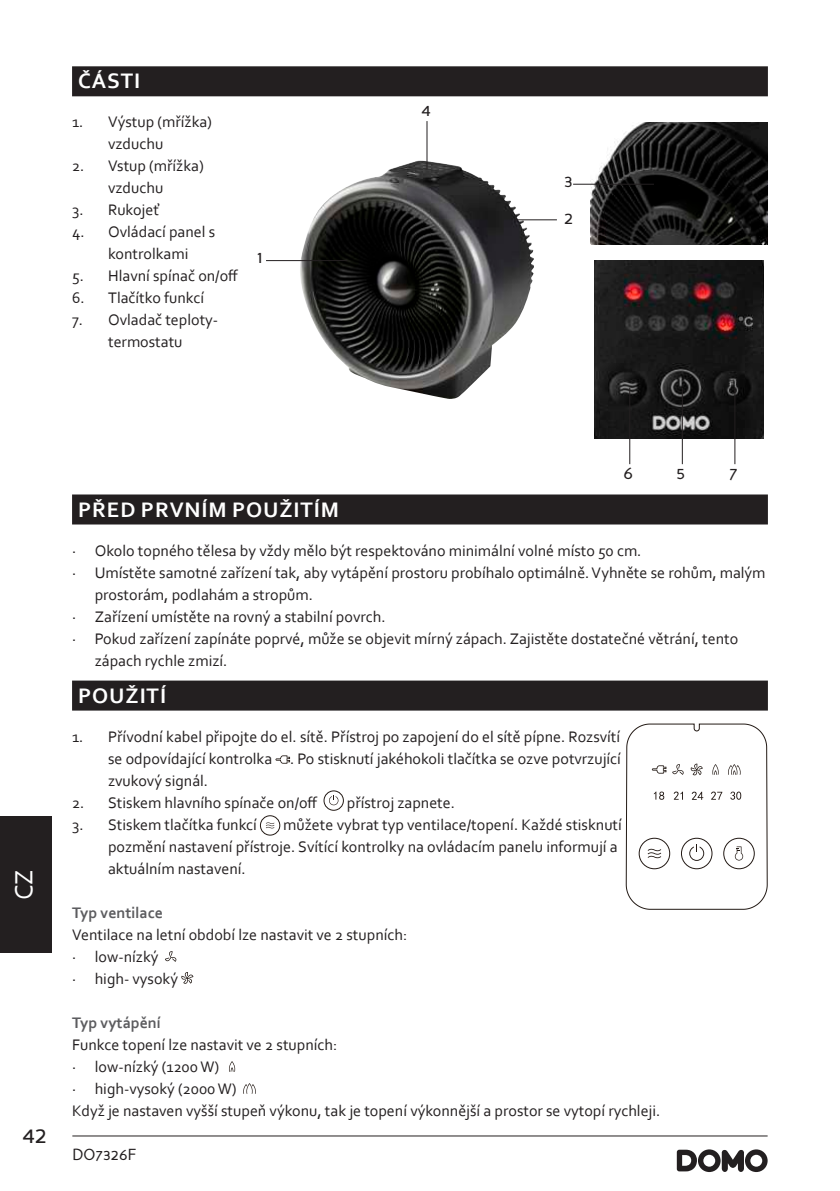
<style>
.page{position:relative;width:840px;height:1191px;background:#fff}
.page>*{position:absolute;margin:0;border:0;box-sizing:border-box;transform-origin:0 0}
.t1{font:26px "Corbel";color:#fff}
.t2{font:24px "Perspective Sans";color:#231f20}
.t3{font:700 22px "Corbel";letter-spacing:.04em;color:#fff}
.t4{font:18px "Perspective Sans";color:#231f20}
.t5{font:16px/22px "Corbel";color:#231f20}
.t6{font:700 16px "Corbel";color:#5c5c5f}
.t7{font:16px "Perspective Sans";color:#231f20}
</style>
<div class="page">
<hr style="left:72px;top:1135px;width:695px;height:1px;background:#231f20">
<svg style="left:676px;top:1149px;width:91px;height:23px"></svg>
<div style="left:0;top:816px;width:51px;height:136px;background:#231f20"></div>
<div style="left:72px;top:66px;width:695px;height:30px;background:#231f20"></div>
<div style="left:72px;top:494px;width:695px;height:30px;background:#231f20"></div>
<div style="left:72px;top:680px;width:695px;height:30px;background:#231f20"></div>
<svg style="left:275px;top:755px;width:15px;height:8px"></svg>
<div style="left:323px;top:790px;width:20px;height:20px;border:1px solid #221914;border-radius:50%"></div>
<svg style="left:329px;top:795px;width:9px;height:10px"></svg>
<div style="left:260px;top:815px;width:20px;height:20px;border:1px solid #221914;border-radius:50%"></div>
<svg style="left:266px;top:822px;width:8px;height:6px"></svg>
<svg style="left:165px;top:951px;width:12px;height:10px"></svg>
<svg style="left:181px;top:972px;width:12px;height:11px"></svg>
<svg style="left:229px;top:1061px;width:6px;height:10px"></svg>
<svg style="left:243px;top:1083px;width:13px;height:10px"></svg>
<img style="left:594px;top:261px;width:169px;height:177px">
<img style="left:590px;top:123px;width:177px;height:122px">
<img style="left:295px;top:161px;width:239px;height:238px">
<hr style="left:266px;top:260px;width:81px;height:1px;background:#231f20">
<hr style="left:514px;top:219px;width:42px;height:1px;background:#231f20">
<hr style="left:572px;top:184px;width:81px;height:1px;background:#231f20">
<hr style="left:426px;top:121px;width:1px;height:48px;background:#231f20">
<svg style="left:625px;top:334px;width:142px;height:576px"></svg>
<div style="left:680px;top:838px;width:32px;height:31px;border:1px solid #221914;border-radius:50%"></div>
<svg style="left:688px;top:844px;width:15px;height:17px"></svg>
<div style="left:638px;top:838px;width:31px;height:31px;border:1px solid #221914;border-radius:50%"></div>
<svg style="left:647px;top:848px;width:14px;height:10px"></svg>
<div style="left:723px;top:838px;width:31px;height:31px;border:1px solid #221914;border-radius:50%"></div>
<svg style="left:734px;top:846px;width:8px;height:14px"></svg>
<svg style="left:690px;top:763px;width:12px;height:12px"></svg>
<svg style="left:727px;top:764px;width:13px;height:10px"></svg>
<svg style="left:711px;top:764px;width:7px;height:10px"></svg>
<svg style="left:651px;top:764px;width:32px;height:10px"></svg>
<svg style="left:653px;top:791px;width:11px;height:8px"></svg>
<svg style="left:673px;top:791px;width:9px;height:8px"></svg>
<svg style="left:691px;top:791px;width:11px;height:9px"></svg>
<svg style="left:710px;top:791px;width:11px;height:8px"></svg>
<svg style="left:729px;top:791px;width:11px;height:9px"></svg>
<h3 class="t3" style="left:78px;top:67px;width:64px">ČÁSTI</h3>
<p class="t5" style="left:108px;top:111px;width:105px;text-indent:-36px">1. Výstup (mřížka) vzduchu</p>
<p class="t5" style="left:72px;top:155px;width:133px;text-align:center">2. Vstup (mřížka) vzduchu</p>
<p class="t5" style="left:72px;top:199px;width:88px">3. Rukojeť</p>
<p class="t5" style="left:72px;top:221px;width:145px;text-align:center">4. Ovládací panel s kontrolkami</p>
<p class="t5" style="left:72px;top:265px;width:168px">5. Hlavní spínač on/o昀昀</p>
<p class="t5" style="left:72px;top:287px;width:133px">6. Tlačítko funkcí</p>
<p class="t5" style="left:72px;top:309px;width:148px;text-align:center">7. Ovladač teploty&shy;termostatu</p>
<p class="t4" style="left:257px;top:247px;width:7px">1</p>
<p class="t4" style="left:421px;top:99px;width:11px">4</p>
<p class="t4" style="left:564px;top:170px;width:10px">3</p>
<p class="t4" style="left:564px;top:207px;width:11px">2</p>
<h1 class="t1" style="left:8px;top:900px;width:32px;rotate:-90deg">CZ</h1>
<h2 class="t2" style="left:22px;top:1120px;width:26px">42</h2>
<p class="t4" style="left:623px;top:462px;width:11px">6</p>
<p class="t4" style="left:675px;top:462px;width:11px">5</p>
<p class="t4" style="left:728px;top:462px;width:10px">7</p>
<h3 class="t3" style="left:78px;top:495px;width:262px">PŘED PRVNÍM POUŽITÍM</h3>
<p class="t5" style="left:72px;top:540px;width:570px">· Okolo topného tělesa by vždy mělo být respektováno minimální volné místo 50 cm.</p>
<p class="t5" style="left:72px;top:562px;width:694px">· Umístěte samotné zařízení tak, aby vytápění prostoru probíhalo optimálně. Vyhněte se rohům, malým</p>
<p class="t5" style="left:95px;top:583px;width:219px">prostorám, podlahám a stropům.</p>
<p class="t5" style="left:72px;top:606px;width:315px">· Zařízení umístěte na rovný a stabilní povrch.</p>
<p class="t5" style="left:72px;top:628px;width:667px">· Pokud zařízení zapínáte poprvé, může se objevit mírný zápach. Zajistěte dostatečné větrání, tento</p>
<p class="t5" style="left:95px;top:649px;width:134px">zápach rychle zmizí.</p>
<h3 class="t3" style="left:78px;top:681px;width:89px">POUŽITÍ</h3>
<p class="t5" style="left:108px;top:725px;width:514px;text-align:justify;text-indent:-36px">1. Přívodní kabel připojte do el. sítě. Přístroj po zapojení do el sítě pípne. Rozsvítí se odpovídající kontrolka . Po stisknutí jakéhokoli tlačítka se ozve potvrzující zvukový signál.</p>
<p class="t5" style="left:72px;top:791px;width:247px">2. Stiskem hlavního spínače on/o昀昀</p>
<p class="t5" style="left:346px;top:791px;width:110px">přístroj zapnete.</p>
<p class="t5" style="left:72px;top:813px;width:186px">3. Stiskem tlačítka funkcí</p>
<p class="t5" style="left:108px;top:813px;width:515px;text-indent:175px">můžete vybrat typ ventilace/topení. Každé stisknutí pozmění nastavení přístroje. Svítící kontrolky na ovládacím panelu informují a aktuálním nastavení.</p>
<p class="t6" style="left:72px;top:902px;width:92px">Typ ventilace</p>
<p class="t5" style="left:72px;top:923px;width:336px">Ventilace na letní období lze nastavit ve 2 stupních: · low-nízký<br>· high- vysoký</p>
<p class="t6" style="left:72px;top:1012px;width:90px">Typ vytápění</p>
<p class="t5" style="left:72px;top:1033px;width:589px">Funkce topení lze nastavit ve 2 stupních:<br>· low-nízký (1200 W)<br>· high-vysoký (2000 W)<br>Když je nastaven vyšší stupeň výkonu, tak je topení výkonnější a prostor se vytopí rychleji.</p>
<p class="t7" style="left:72px;top:1145px;width:66px">DO7326F</p>
</div>
